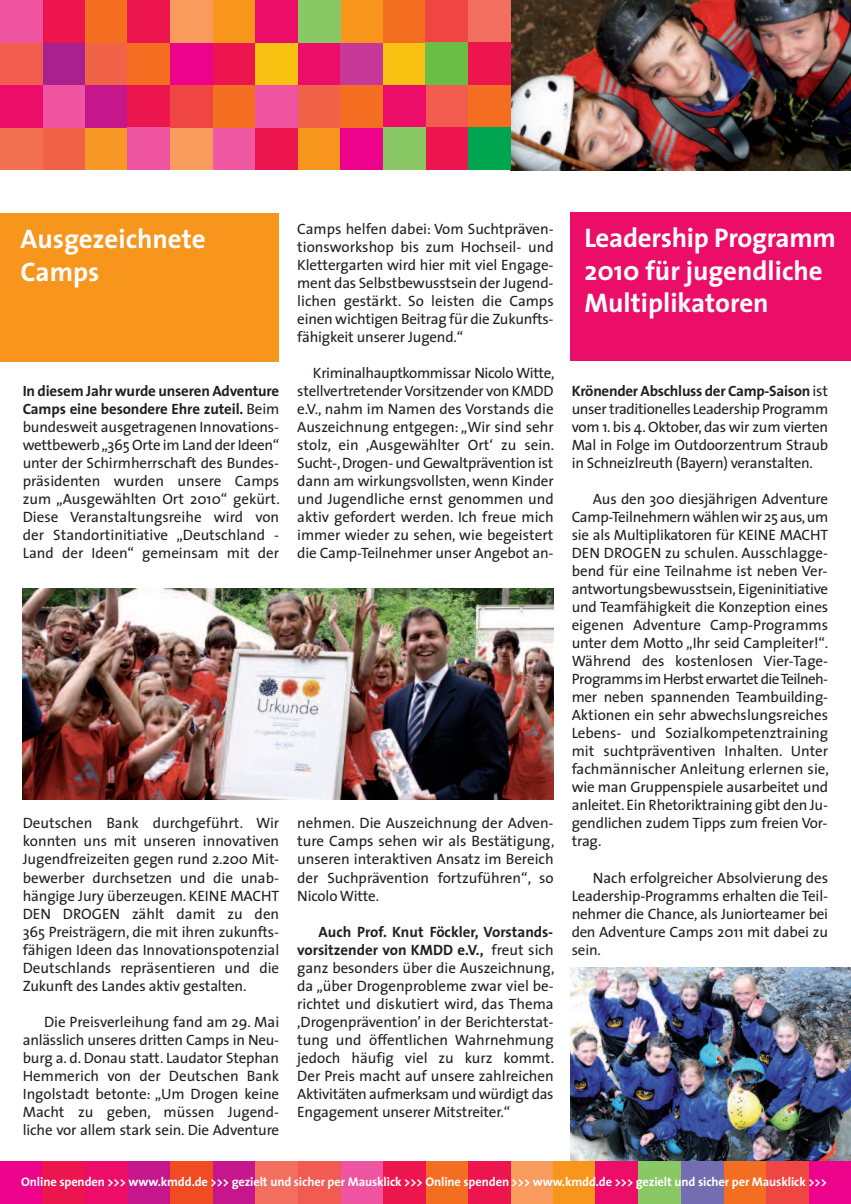
<style>
.page{position:relative;width:851px;height:1204px;background:#fff}
.page>*{position:absolute;margin:0;border:0;box-sizing:border-box;transform-origin:0 0}
.t1{font:700 27px/32.4px "The Sans";color:#fff}
.t2{font:15px/18px "The Sans";letter-spacing:-.01em;color:#231f20;text-align:justify}
.t3{font:700 12.6px "The Sans";letter-spacing:-.01em;color:#fff}
.s1{font-weight:700}
</style>
<div class="page">
<div style="left:0;top:213px;width:279px;height:148px;background:#f7951d"></div>
<div style="left:570px;top:212px;width:280px;height:148px;background:#ec0d69"></div>
<img style="left:23px;top:588px;width:530px;height:211px">
<img style="left:570px;top:967px;width:280px;height:194px">
<img style="left:510px;top:0;width:340px;height:170px">
<div style="left:170px;top:43px;width:43px;height:42px;background:#ed028c"></div>
<div style="left:43px;top:43px;width:42px;height:42px;background:#a8218e"></div>
<div style="left:85px;top:128px;width:43px;height:42px;background:#f79725"></div>
<div style="left:43px;top:128px;width:42px;height:42px;background:#f16349"></div>
<div style="left:43px;top:85px;width:42px;height:43px;background:#ee549f"></div>
<div style="left:85px;top:43px;width:43px;height:42px;background:#f16349"></div>
<div style="left:85px;top:85px;width:43px;height:43px;background:#c5168c"></div>
<div style="left:0;top:128px;width:43px;height:42px;background:#f36f51"></div>
<div style="left:170px;top:128px;width:43px;height:42px;background:#f89b5d"></div>
<div style="left:213px;top:128px;width:42px;height:42px;background:#ef59a1"></div>
<div style="left:170px;top:0;width:43px;height:43px;background:#f89b5d"></div>
<div style="left:85px;top:0;width:43px;height:43px;background:#f36e21"></div>
<div style="left:213px;top:43px;width:42px;height:42px;background:#ed154e"></div>
<div style="left:213px;top:0;width:42px;height:43px;background:#f7951d"></div>
<div style="left:128px;top:43px;width:42px;height:42px;background:#f36e21"></div>
<div style="left:170px;top:85px;width:43px;height:43px;background:#ef4644"></div>
<div style="left:298px;top:128px;width:42px;height:42px;background:#f7951d"></div>
<div style="left:298px;top:85px;width:42px;height:43px;background:#f16349"></div>
<div style="left:425px;top:85px;width:43px;height:43px;background:#f15c4f"></div>
<div style="left:255px;top:43px;width:43px;height:42px;background:#f9c212"></div>
<div style="left:468px;top:85px;width:42px;height:43px;background:#f36e21"></div>
<div style="left:468px;top:0;width:42px;height:43px;background:#f26f60"></div>
<div style="left:383px;top:43px;width:42px;height:42px;background:#f9c212"></div>
<div style="left:128px;top:0;width:42px;height:43px;background:#ed154e"></div>
<div style="left:425px;top:128px;width:43px;height:42px;background:#ed154e"></div>
<div style="left:298px;top:43px;width:42px;height:42px;background:#ec0d69"></div>
<div style="left:340px;top:43px;width:43px;height:42px;background:#c83896"></div>
<div style="left:383px;top:85px;width:42px;height:43px;background:#ec0d69"></div>
<div style="left:255px;top:0;width:43px;height:43px;background:#ec0d69"></div>
<div style="left:43px;top:0;width:42px;height:43px;background:#ed154e"></div>
<div style="left:128px;top:85px;width:42px;height:43px;background:#ed154e"></div>
<div style="left:128px;top:128px;width:42px;height:42px;background:#ee549f"></div>
<div style="left:383px;top:0;width:42px;height:43px;background:#f36e21"></div>
<div style="left:0;top:43px;width:43px;height:42px;background:#f15c4f"></div>
<div style="left:213px;top:85px;width:42px;height:43px;background:#f36e21"></div>
<div style="left:255px;top:128px;width:43px;height:42px;background:#ed154e"></div>
<div style="left:255px;top:85px;width:43px;height:43px;background:#ee549f"></div>
<div style="left:0;top:0;width:43px;height:43px;background:#ee549f"></div>
<div style="left:425px;top:0;width:43px;height:43px;background:#ef4644"></div>
<div style="left:468px;top:43px;width:42px;height:42px;background:#ed154e"></div>
<div style="left:0;top:85px;width:43px;height:43px;background:#ec0d69"></div>
<div style="left:340px;top:128px;width:43px;height:42px;background:#ed028c"></div>
<div style="left:425px;top:43px;width:43px;height:42px;background:#6cbd45"></div>
<div style="left:340px;top:85px;width:43px;height:43px;background:#f36e21"></div>
<div style="left:340px;top:0;width:43px;height:43px;background:#f7951d"></div>
<div style="left:383px;top:128px;width:42px;height:42px;background:#89c865"></div>
<div style="left:298px;top:0;width:42px;height:43px;background:#89c865"></div>
<div style="left:468px;top:128px;width:42px;height:42px;background:#00a54f"></div>
<div style="left:0;top:1161px;width:850px;height:42px;background:#ed028c"></div>
<div style="left:510px;top:1161px;width:43px;height:42px;background:#f89b5d"></div>
<div style="left:425px;top:1161px;width:43px;height:42px;background:#f36e21"></div>
<div style="left:553px;top:1161px;width:42px;height:42px;background:#f7951d"></div>
<div style="left:468px;top:1161px;width:42px;height:42px;background:#ed154e"></div>
<div style="left:595px;top:1161px;width:43px;height:42px;background:#ec0d69"></div>
<div style="left:383px;top:1161px;width:42px;height:42px;background:#ed154e"></div>
<div style="left:723px;top:1161px;width:42px;height:42px;background:#f36e21"></div>
<div style="left:340px;top:1161px;width:43px;height:42px;background:#ee549f"></div>
<div style="left:765px;top:1161px;width:43px;height:42px;background:#ef4644"></div>
<div style="left:680px;top:1161px;width:43px;height:42px;background:#756db2"></div>
<div style="left:638px;top:1161px;width:42px;height:42px;background:#89c865"></div>
<div style="left:213px;top:1161px;width:42px;height:42px;background:#c5168c"></div>
<div style="left:255px;top:1161px;width:43px;height:42px;background:#f26f60"></div>
<div style="left:298px;top:1161px;width:42px;height:42px;background:#f15b52"></div>
<div style="left:170px;top:1161px;width:43px;height:42px;background:#f04b22"></div>
<div style="left:128px;top:1161px;width:42px;height:42px;background:#c5168c"></div>
<div style="left:43px;top:1161px;width:42px;height:42px;background:#ed154e"></div>
<div style="left:85px;top:1161px;width:43px;height:42px;background:#ec0d69"></div>
<p class="t2" style="left:297px;top:221px;width:258px">Camps helfen dabei: Vom Suchtpräven&shy;tionsworkshop bis zum Hochseil- und Klettergarten wird hier mit viel Engage&shy;ment das Selbstbewusstsein der Jugend&shy;lichen gestärkt. So leisten die Camps einen wichtigen Beitrag für die Zukunfts&shy;fähigkeit unserer Jugend.“</p>
<p class="t2" style="left:297px;top:365px;width:259px;text-indent:16px">Kriminalhauptkommissar Nicolo Witte, stellvertretenderVorsitzender von KMDD e.V., nahm im Namen des Vorstands die Auszeichnung entgegen: „Wir sind sehr stolz, ein ‚Ausgewählter Ort‘ zu sein.<br>Sucht-,Drogen- und Gewaltprävention ist dann am wirkungsvollsten, wenn Kinder und Jugendliche ernst genommen und aktiv gefordert werden. Ich freue mich immer wieder zu sehen, wie begeistert die Camp-Teilnehmer unser Angebot an-</p>
<h1 class="t1" style="left:21px;top:225px;width:187px">Ausgezeichnete<br>Camps</h1>
<h1 class="t1" style="left:584px;top:224px;width:253px">Leadership Programm<br>2010 für jugendliche<br>Multiplikatoren</h1>
<p class="t2" style="left:23px;top:383px;width:258px"><span class="s1">In diesem Jahr wurde unseren Adventure Camps eine besondere Ehre zuteil.</span> Beim bundesweit ausgetragenen Innovations&shy;wettbewerb„365 Orte im Land der Ideen“ unter der Schirmherrschaft des Bundes&shy;präsidenten wurden unsere Camps zum „Ausgewählten Ort 2010“ gekürt.<br>Diese Veranstaltungsreihe wird von der Standortinitiative „Deutschland - Land der Ideen“ gemeinsam mit der</p>
<p class="t2" style="left:571px;top:383px;width:258px"><span class="s1">Krönender Abschluss der Camp-Saison</span> ist unser traditionelles Leadership Programm vom 1. bis 4. Oktober, das wir zum vierten Mal in Folge im Outdoorzentrum Straub in Schneizlreuth (Bayern) veranstalten.</p>
<p class="t2" style="left:571px;top:491px;width:259px;text-indent:21px">Aus den 300 diesjährigen Adventure Camp-Teilnehmern wählen wir 25 aus,um sie als Multiplikatoren für KEINE MACHT DEN DROGEN zu schulen. Ausschlagge&shy;bend für eine Teilnahme ist neben Ver&shy;antwortungsbewusstsein, Eigeninitiative und Teamfähigkeit die Konzeption eines eigenen Adventure Camp-Programms unter dem Motto „Ihr seid Campleiter!“.<br>Während des kostenlosen Vier-Tage-Programms im Herbst erwartet dieTeilneh&shy;mer neben spannenden Teambuilding-Aktionen ein sehr abwechslungsreiches Lebens- und Sozialkompetenztraining mit suchtpräventiven Inhalten. Unter fachmännischer Anleitung erlernen sie, wie man Gruppenspiele ausarbeitet und anleitet.Ein Rhetoriktraining gibt den Ju&shy;gendlichen zudem Tipps zum freien Vor&shy;trag.</p>
<p class="t2" style="left:571px;top:869px;width:258px;text-indent:21px">Nach erfolgreicher Absolvierung des Leadership-Programms erhalten die Teil&shy;nehmer die Chance, als Juniorteamer bei den Adventure Camps 2011 mit dabei zu sein.</p>
<p class="t2" style="left:23px;top:815px;width:258px">Deutschen Bank durchgeführt. Wir konnten uns mit unseren innovativen Jugendfreizeiten gegen rund 2.200 Mit&shy;bewerber durchsetzen und die unab&shy;hängige Jury überzeugen. KEINE MACHT DEN DROGEN zählt damit zu den 365 Preisträgern, die mit ihren zukunfts&shy;fähigen Ideen das Innovationspotenzial Deutschlands repräsentieren und die Zukunft des Landes aktiv gestalten.</p>
<p class="t2" style="left:23px;top:1013px;width:258px;text-indent:21px">Die Preisverleihung fand am 29. Mai anlässlich unseres dritten Camps in Neu&shy;burg a. d. Donau statt. Laudator Stephan Hemmerich von der Deutschen Bank Ingolstadt betonte: „Um Drogen keine Macht zu geben, müssen Jugend&shy;liche vor allem stark sein. Die Adventure</p>
<p class="t2" style="left:297px;top:815px;width:259px">nehmen. Die Auszeichnung der Adven&shy;ture Camps sehen wir als Bestätigung, unseren interaktiven Ansatz im Bereich der Suchprävention fortzuführen“, so Nicolo Witte.</p>
<p class="t2" style="left:297px;top:923px;width:259px;text-indent:21px"><span class="s1">Auch Prof. Knut Föckler, Vorstands&shy;vorsitzender von KMDD e.V.,</span> freut sich ganz besonders über die Auszeichnung, da „über Drogenprobleme zwar viel be&shy;richtet und diskutiert wird, das Thema ,Drogenprävention’ in der Berichterstat&shy;tung und öffentlichen Wahrnehmung jedoch häufig viel zu kurz kommt.<br>Der Preis macht auf unsere zahlreichen Aktivitäten aufmerksam und würdigt das Engagement unserer Mitstreiter.“</p>
<p class="t3" style="left:21px;top:1177px;width:807px">Online spenden &gt;&gt;&gt; www.kmdd.de &gt;&gt;&gt; gezielt und sicher per Mausklick &gt;&gt;&gt; Online spenden &gt;&gt;&gt; www.kmdd.de &gt;&gt;&gt; gezielt und sicher per Mausklick &gt;&gt;&gt;</p>
</div>
